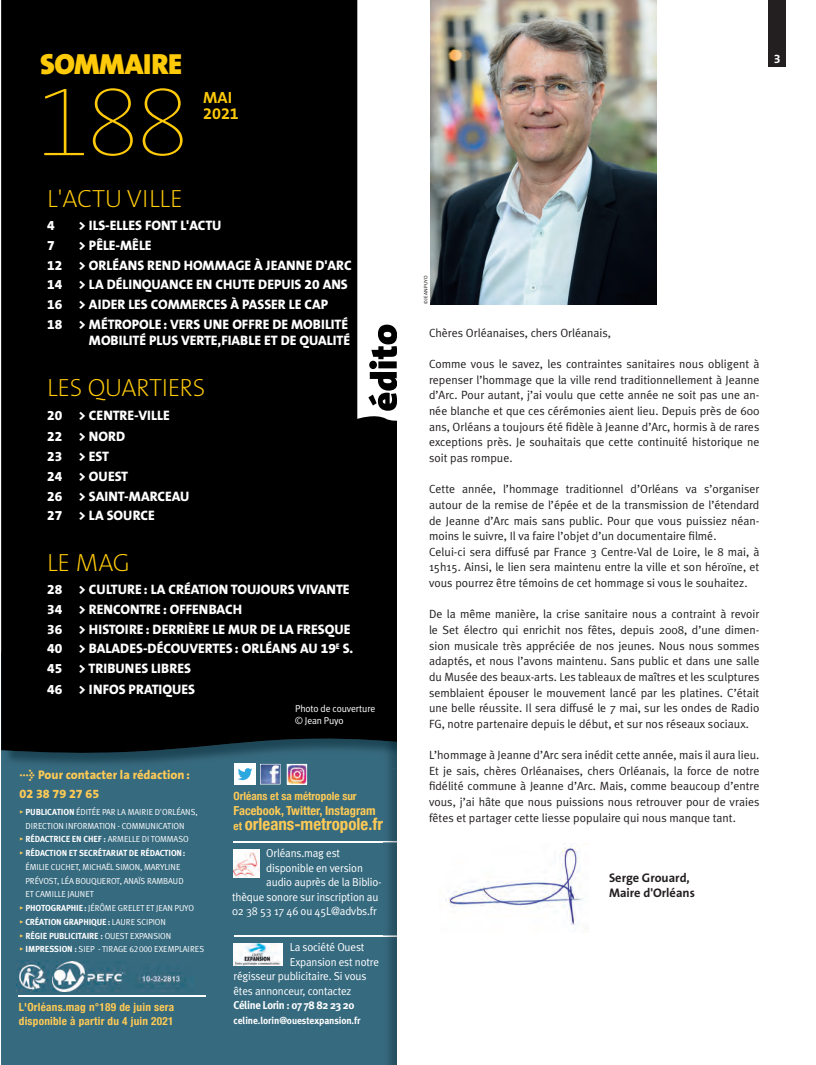
<style>
.page{position:relative;width:816px;height:1065px;background:#fff}
.page>*{position:absolute;margin:0;border:0;box-sizing:border-box;transform-origin:0 0}
.t1{font:101.62px "The Sans Hair H25";color:#feca0a}
.t2{font:900 29.25px "The Sans B9";letter-spacing:-.015em;color:#feca0a}
.t3{font:200 25px "The Sans B2";letter-spacing:-.01em;color:#feca0a}
.t4{font:700 condensed 16.88px "Helvetica Neue";color:#feca55}
.t5{font:700 16.25px/16.2px "The Sans B7";color:#feca0a}
.t6{font:800 13.75px/19.8px "The Sans B8";color:#fff}
.t7{font:800 12.5px/18.5px "The Sans B8";color:#feca55}
.t8{font:700 12.5px/15px "The Sans B7";color:#231f20}
.t9{font:700 condensed 12.5px "Helvetica Neue";color:#feca55}
.t10{font:700 12.5px "The Sans B7";color:#fff}
.t11{font:11.88px/15.6px "Meta Plus Normal";color:#231f20;text-align:justify}
.t12{font:11.5px "Meta Plus Normal";letter-spacing:-.015em;color:#fff}
.t13{font:700 condensed 11.25px/13.5px "Helvetica Neue";letter-spacing:.02em;color:#feca55}
.t14{font:700 condensed 11.25px "Helvetica Neue";color:#feca55}
.t15{font:700 11.25px "Meta Plus";letter-spacing:-.035em;color:#fff}
.t16{font:700 10px "Meta Plus";letter-spacing:-.01em;color:#fff}
.t17{font:10px/12.5px "Meta Plus Normal";letter-spacing:-.015em;color:#fff}
.t18{font:8.75px/13.8px "Meta Plus Normal Caps";letter-spacing:-.015em;color:#fff}
.t19{font:8.75px "Meta Plus Bold Caps";letter-spacing:-.015em;color:#fff}
.t20{font:5px "The Sans B5 Plain";letter-spacing:-.005em;color:#231f20}
.s1{font-family:"Meta Plus";font-weight:700}
.s2{color:#feca55}
.s3{font-family:"Meta Plus Bold Caps"}
.s4{font-family:"Meta Plus Normal Caps";color:#feca55}
.s5{font-family:"Meta Plus Normal Caps"}
.s6{font-size:11.25px}
</style>
<div class="page">
<div style="left:1px;top:756px;width:382px;height:308px;background:#366a7f"></div>
<img style="left:3px;top:756px;width:380px;height:12px">
<div style="left:1px;top:0;width:382px;height:756px;background:#000"></div>
<img style="left:233px;top:849px;width:26px;height:28px">
<hr style="left:234px;top:840px;width:180px;height:1px;background:#fff">
<hr style="left:234px;top:935px;width:174px;height:1px;background:#fff">
<img style="left:234px;top:942px;width:49px;height:23px">
<img style="left:235px;top:763px;width:20px;height:20px">
<svg style="left:260px;top:763px;width:20px;height:21px"></svg>
<svg style="left:287px;top:763px;width:20px;height:21px"></svg>
<hr style="left:18px;top:995px;width:187px;height:1px;background:#fff">
<img style="left:383px;top:742px;width:14px;height:322px">
<div style="left:383px;top:423px;width:14px;height:319px;background:#000"></div>
<img style="left:383px;top:840px;width:14px;height:1px">
<svg style="left:383px;top:935px;width:14px;height:1px"></svg>
<img style="left:431px;top:0;width:226px;height:304px">
<img style="left:446px;top:843px;width:142px;height:82px">
<div style="left:769px;top:0;width:17px;height:67px;background:#231f20"></div>
<svg style="left:357px;top:0;width:40px;height:423px"></svg>
<img style="left:53px;top:960px;width:140px;height:31px">
<img style="left:17px;top:960px;width:31px;height:31px">
<h2 class="t2" style="left:40px;top:48px;width:144px">SOMMAIRE</h2>
<h1 class="t1" style="left:35px;top:68px;width:157px">188</h1>
<h3 class="t5" style="left:203px;top:90px;width:37px">MAI<br>2021</h3>
<h3 class="t3" style="left:47px;top:185px;width:137px">L'ACTU VILLE</h3>
<p class="t6" style="left:47px;top:216px;width:9px">4</p>
<p class="t6" style="left:78px;top:216px;width:145px">&gt; ILS-ELLES FONT L'ACTU</p>
<p class="t6" style="left:47px;top:235px;width:9px">7</p>
<p class="t6" style="left:47px;top:235px;width:306px;text-indent:31px">&gt; PÊLE-MÊLE<br>12 &gt; ORLÉANS REND HOMMAGE À JEANNE D'ARC 14 &gt; LA DÉLINQUANCE EN CHUTE DEPUIS 20 ANS 16 &gt; AIDER LES COMMERCES À PASSER LE CAP<br>18 &gt; MÉTROPOLE : VERS UNE OFFRE DE MOBILITÉ</p>
<p class="t6" style="left:89px;top:331px;width:263px">MOBILITÉ PLUS VERTE,FIABLE ET DE QUALITÉ</p>
<h3 class="t3" style="left:47px;top:373px;width:160px">LES QUARTIERS</h3>
<p class="t6" style="left:47px;top:405px;width:124px;line-height:21px">20 &gt; CENTRE-VILLE<br>22 &gt; NORD</p>
<p class="t6" style="left:47px;top:446px;width:144px">23 &gt; EST<br>24 &gt; OUEST<br>26 &gt; SAINT-MARCEAU<br>27 &gt; LA SOURCE</p>
<h3 class="t3" style="left:47px;top:548px;width:84px">LE MAG</h3>
<p class="t6" style="left:47px;top:579px;width:308px">28 &gt; CULTURE : LA CRÉATION TOUJOURS VIVANTE 34 &gt; RENCONTRE : OFFENBACH<br>36 &gt; HISTOIRE : DERRIÈRE LE MUR DE LA FRESQUE 40 &gt; BALADES-DÉCOUVERTES : ORLÉANS AU 19<sup>E</sup> S.<br>45 &gt; TRIBUNES LIBRES</p>
<p class="t6" style="left:47px;top:680px;width:149px">46 &gt; INFOS PRATIQUES</p>
<p class="t7" style="left:20px;top:765px;width:172px"><span class="s1">&gt;</span> Pour contacter la rédaction :<br>02 38 79 27 65</p>
<p class="t18" style="left:25px;top:804px;width:174px;text-indent:-6px"><span class="s2">•</span> <span class="s3">PUBLICATION</span> ÉDITÉE PAR LA MAIRIE D'ORLÉANS,<br>DIRECTION INFORMATION - COMMUNICATION</p>
<p class="t19" style="left:20px;top:834px;width:171px"><span class="s4">•</span> RÉDACTRICE EN CHEF : <span class="s5">ARMELLE DI TOMMASO</span></p>
<p class="t19" style="left:20px;top:847px;width:167px"><span class="s4">•</span> RÉDACTION ET SECRÉTARIAT DE RÉDACTION :</p>
<p class="t18" style="left:25px;top:859px;width:160px">ÉMILIE CUCHET, MICHAËL SIMON, MARYLINE<br>PRÉVOST, LÉA BOUQUEROT, ANAÏS RAMBAUD<br>ET CAMILLE JAUNET</p>
<p class="t18" style="left:20px;top:900px;width:176px"><span class="s2">•</span> <span class="s3">PHOTOGRAPHIE :</span> JÉRÔME GRELET ET JEAN PUYO</p>
<p class="t19" style="left:20px;top:916px;width:148px"><span class="s4">•</span> CRÉATION GRAPHIQUE : <span class="s5">LAURE SCIPION</span></p>
<p class="t19" style="left:20px;top:930px;width:153px"><span class="s4">•</span> RÉGIE PUBLICITAIRE : <span class="s5">OUEST EXPANSION</span></p>
<p class="t18" style="left:20px;top:942px;width:186px"><span class="s2">•</span> <span class="s3">IMPRESSION :</span> SIEP - TIRAGE 62 000 EXEMPLAIRES</p>
<p class="t13" style="left:19px;top:1000px;width:157px">L'Orléans.mag n°189 de juin sera disponible à partir du 4 juin 2021</p>
<p class="t17" style="left:295px;top:702px;width:82px">Photo de couverture © Jean Puyo</p>
<p class="t14" style="left:234px;top:788px;width:125px">Orléans et sa métropole sur</p>
<p class="t9" style="left:234px;top:802px;width:144px">Facebook, Twitter, Instagram</p>
<h3 class="t4" style="left:234px;top:813px;width:151px"><span class="s6">et</span> orleans-metropole.fr</h3>
<p class="t12" style="left:266px;top:846px;width:75px">Orléans.mag est</p>
<p class="t12" style="left:266px;top:860px;width:98px">disponible en version</p>
<p class="t12" style="left:266px;top:875px;width:117px">audio auprès de la Biblio-</p>
<p class="t12" style="left:232px;top:889px;width:148px">thèque sonore sur inscription au</p>
<p class="t12" style="left:232px;top:904px;width:146px">02 38 53 17 46 ou 45L@advbs.fr</p>
<p class="t12" style="left:290px;top:940px;width:76px">La société Ouest</p>
<p class="t12" style="left:290px;top:954px;width:91px">Expansion est notre</p>
<p class="t12" style="left:234px;top:969px;width:135px">régisseur publicitaire. Si vous</p>
<p class="t12" style="left:234px;top:983px;width:119px">êtes annonceur, contactez</p>
<p class="t15" style="left:234px;top:998px;width:122px">Céline Lorin : 07 78 82 23 20</p>
<p class="t16" style="left:234px;top:1014px;width:128px">celine.lorin@ouestexpansion.fr</p>
<p class="t10" style="left:774px;top:52px;width:8px">3</p>
<p class="t20" style="left:423px;top:304px;width:30px;rotate:-90deg">© JEAN PUYO</p>
<p class="t11" style="left:429px;top:324px;width:184px">Chères Orléanaises, chers Orléanais,</p>
<p class="t11" style="left:429px;top:356px;width:332px">Comme vous le savez, les contraintes sanitaires nous obligent à repenser l’hommage que la ville rend traditionnellement à Jeanne d’Arc. Pour autant, j’ai voulu que cette année ne soit pas une an&shy;née blanche et que ces cérémonies aient lieu. Depuis près de 600 ans, Orléans a toujours été fidèle à Jeanne d’Arc, hormis à de rares exceptions près. Je souhaitais que cette continuité historique ne soit pas rompue.</p>
<p class="t11" style="left:429px;top:481px;width:332px;text-align:left">Cette année, l’hommage traditionnel d’Orléans va s’organiser autour de la remise de l’épée et de la transmission de l’étendard de Jeanne d’Arc mais sans public. Pour que vous puissiez néan&shy;moins le suivre, Il va faire l’objet d’un documentaire filmé.<br>Celui-ci sera diffusé par France 3 Centre-Val de Loire, le 8 mai, à 15h15. Ainsi, le lien sera maintenu entre la ville et son héroïne, et vous pourrez être témoins de cet hommage si vous le souhaitez.</p>
<p class="t11" style="left:429px;top:606px;width:332px">De la même manière, la crise sanitaire nous a contraint à revoir le Set électro qui enrichit nos fêtes, depuis 2008, d’une dimen&shy;sion musicale très appréciée de nos jeunes. Nous nous sommes adaptés, et nous l’avons maintenu. Sans public et dans une salle du Musée des beaux-arts. Les tableaux de maîtres et les sculptures semblaient épouser le mouvement lancé par les platines. C’était une belle réussite. Il sera diffusé le 7 mai, sur les ondes de Radio FG, notre partenaire depuis le début, et sur nos réseaux sociaux.</p>
<p class="t11" style="left:429px;top:746px;width:332px">L’hommage à Jeanne d’Arc sera inédit cette année, mais il aura lieu.<br>Et je sais, chères Orléanaises, chers Orléanais, la force de notre fidélité commune à Jeanne d’Arc. Mais, comme beaucoup d’entre vous, j’ai hâte que nous puissions nous retrouver pour de vraies fêtes et partager cette liesse populaire qui nous manque tant.</p>
<p class="t8" style="left:609px;top:870px;width:87px">Serge Grouard,<br>Maire d'Orléans</p>
</div>
